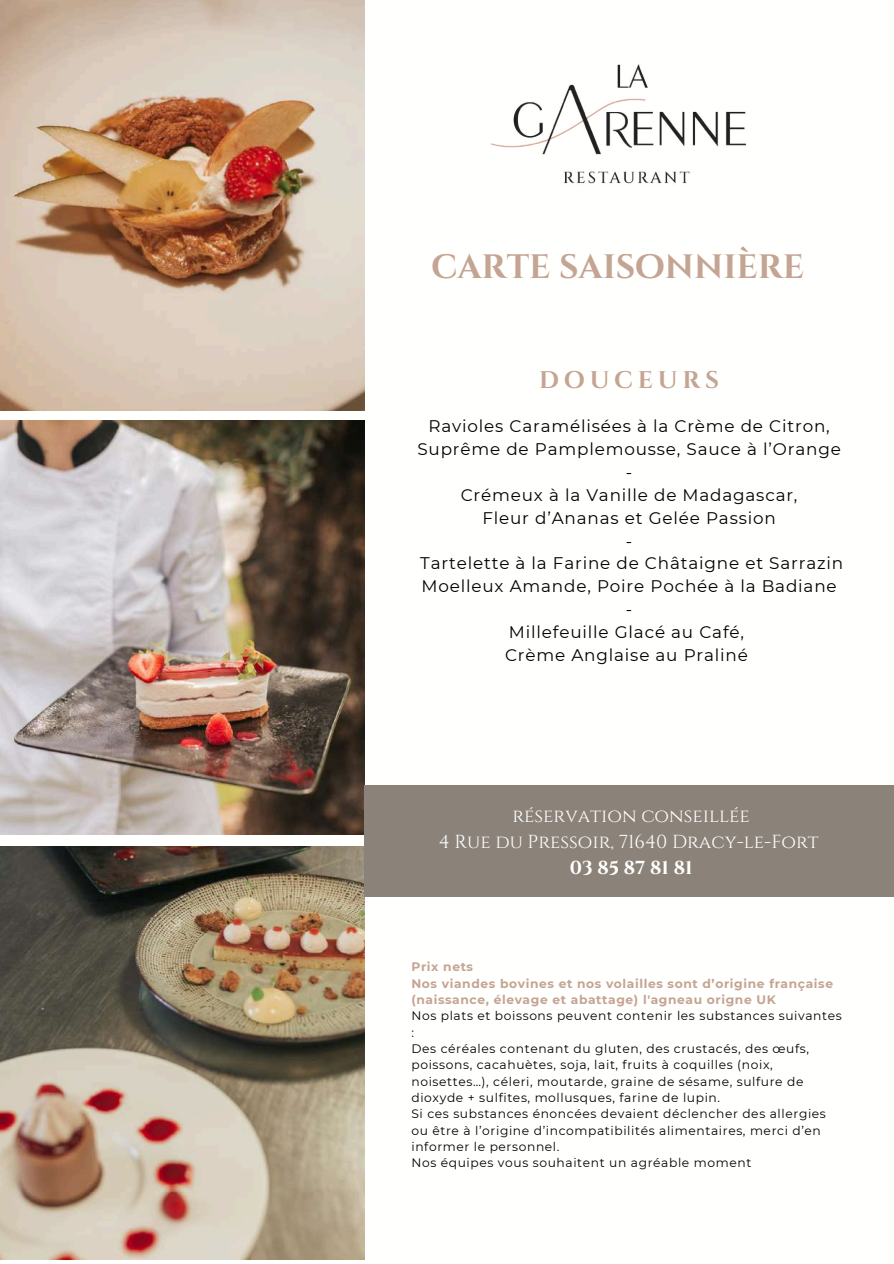
<style>
.page{position:relative;width:894px;height:1264px;background:#fff}
.page>*{position:absolute;margin:0;border:0;box-sizing:border-box;transform-origin:0 0}
.t1{font:700 33.75px "Cinzel Decorative";color:#c4a493}
.t2{font:700 24px "Cinzel";letter-spacing:.2em;color:#c4a493}
.t3{font:18.75px/25.8px "Cinzel";color:#fffffd;text-align:center}
.t4{font:700 18.75px "Cinzel";color:#fffffd}
.t5{font:16.8px/22.8px "Montserrat";letter-spacing:.05em;color:#000;text-align:center}
.t6{font:12.3px/16.4px "Montserrat";letter-spacing:.05em;color:#000}
.t7{font:700 12.3px/16.4px "Montserrat";letter-spacing:.05em;color:#c4a493}
</style>
<div class="page">
<img style="left:0;top:420px;width:365px;height:414px">
<img style="left:0;top:846px;width:365px;height:413px">
<img style="left:0;top:0;width:365px;height:410px">
<img style="left:490px;top:64px;width:257px;height:120px">
<div style="left:364px;top:785px;width:529px;height:112px;background:#8b827a"></div>
<h1 class="t1" style="left:431px;top:245px;width:374px">CARTE SAISONNIÈRE</h1>
<h2 class="t2" style="left:539px;top:365px;width:182px">DOUCEURS</h2>
<p class="t5" style="left:417px;top:415px;width:427px">Ravioles Caramélisées à la Crème de Citron,<br>Suprême de Pamplemousse, Sauce à l’Orange -<br>Crémeux à la Vanille de Madagascar,<br>Fleur d’Ananas et Gelée Passion<br>-<br>Tartelette à la Farine de Châtaigne et Sarrazin<br>Moelleux Amande, Poire Pochée à la Badiane<br>-<br>Millefeuille Glacé au Café,<br>Crème Anglaise au Praliné</p>
<h3 class="t3" style="left:438px;top:803px;width:381px">réservation conseillée<br>4 Rue du Pressoir, 71640 Dracy-le-Fort</h3>
<h3 class="t4" style="left:569px;top:855px;width:124px">03 85 87 81 81</h3>
<p class="t7" style="left:411px;top:958px;width:423px">Prix nets<br>Nos viandes bovines et nos volailles sont d’origine française (naissance, élevage et abattage) l'agneau origne UK</p>
<p class="t6" style="left:411px;top:1007px;width:432px">Nos plats et boissons peuvent contenir les substances suivantes :<br>Des céréales contenant du gluten, des crustacés, des œufs, poissons, cacahuètes, soja, lait, fruits à coquilles (noix, noisettes…), céleri, moutarde, graine de sésame, sulfure de dioxyde + sulfites, mollusques, farine de lupin.<br>Si ces substances énoncées devaient déclencher des allergies ou être à l’origine d’incompatibilités alimentaires, merci d’en informer le personnel.<br>Nos équipes vous souhaitent un agréable moment</p>
</div>
